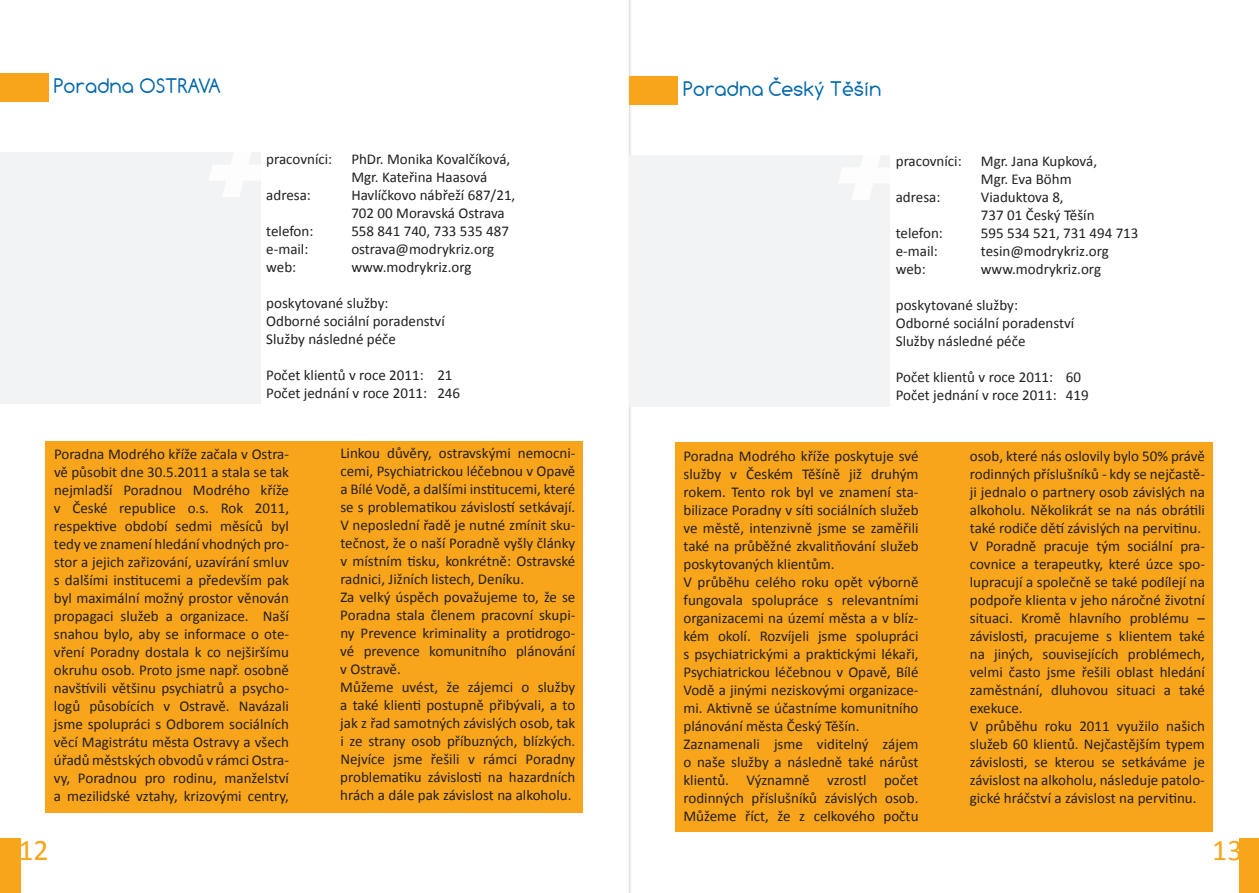
<style>
.page{position:relative;width:1259px;height:893px;background:#fff}
.page>*{position:absolute;margin:0;border:0;box-sizing:border-box;transform-origin:0 0}
.t1{font:30px "Calibri";color:#f9a51b}
.t2{font:21px "Comfortaa";color:#0067aa}
.t3{font:15px/18px "Calibri";color:#231f20}
</style>
<div class="page">
<div style="left:0;top:839px;width:21px;height:54px;background:#f9a51b"></div>
<hr style="left:627px;top:0;width:2px;height:893px;background:#fbfbfc">
<div style="left:1239px;top:839px;width:20px;height:54px;background:#f9a51b"></div>
<svg style="left:629px;top:0;width:2px;height:893px"></svg>
<div style="left:629px;top:155px;width:261px;height:252px;background:#f2f3f4"></div>
<svg style="left:839px;top:155px;width:51px;height:45px"></svg>
<div style="left:675px;top:442px;width:537px;height:390px;background:#f9a51b"></div>
<div style="left:629px;top:77px;width:49px;height:28px;background:#f9a51b"></div>
<div style="left:0;top:152px;width:261px;height:252px;background:#f2f3f4"></div>
<svg style="left:209px;top:152px;width:52px;height:45px"></svg>
<div style="left:45px;top:441px;width:538px;height:372px;background:#f9a51b"></div>
<div style="left:0;top:74px;width:49px;height:28px;background:#f9a51b"></div>
<h2 class="t2" style="left:54px;top:74px;width:169px">Poradna OSTRAVA</h2>
<p class="t3" style="left:266px;top:150px;width:67px">pracovníci:</p>
<p class="t3" style="left:351px;top:150px;width:160px">PhDr. Monika Kovalčíková,<br>Mgr. Kateřina Haasová</p>
<p class="t3" style="left:266px;top:186px;width:46px">adresa:</p>
<p class="t3" style="left:351px;top:186px;width:165px">Havlíčkovo nábřeží 687/21,<br>702 00 Moravská Ostrava</p>
<p class="t3" style="left:266px;top:222px;width:49px">telefon:</p>
<p class="t3" style="left:351px;top:222px;width:159px">558 841 740, 733 535 487</p>
<p class="t3" style="left:266px;top:240px;width:44px">e-mail:</p>
<p class="t3" style="left:351px;top:240px;width:144px">ostrava@modrykriz.org</p>
<p class="t3" style="left:266px;top:258px;width:31px">web:</p>
<p class="t3" style="left:351px;top:258px;width:122px">www.modrykriz.org</p>
<p class="t3" style="left:266px;top:294px;width:180px">poskytované služby:<br>Odborné sociální poradenství<br>Služby následné péče</p>
<p class="t3" style="left:266px;top:366px;width:195px">Počet klientů v roce 2011: 21<br>Počet jednání v roce 2011: 246</p>
<p class="t3" style="left:54px;top:445px;width:237px;text-align:justify">Poradna Modrého kříže začala v Ostra&shy;vě působit dne 30.5.2011 a stala se tak nejmladší Poradnou Modrého kříže v České republice o.s. Rok 2011, respektive období sedmi měsíců byl tedy ve znamení hledání vhodných pro&shy;stor a jejich zařizování, uzavírání smluv s dalšími institucemi a především pak byl maximální možný prostor věnován propagaci služeb a organizace. Naší snahou bylo, aby se informace o ote&shy;vření Poradny dostala k co nejširšímu okruhu osob. Proto jsme např. osobně navštívili většinu psychiatrů a psycho&shy;logů působících v Ostravě. Navázali jsme spolupráci s Odborem sociálních věcí Magistrátu města Ostravy a všech úřadů městských obvodů v rámciOstra&shy;vy, Poradnou pro rodinu, manželství a mezilidské vztahy, krizovými centry,</p>
<p class="t3" style="left:340px;top:444px;width:237px">Linkou důvěry, ostravskými nemocni&shy;cemi, Psychiatrickou léčebnou v Opavě a Bílé Vodě, a dalšími institucemi, které se s problematikou závislostí setkávají.<br>V neposlední řadě je nutné zmínit sku&shy;tečnost, že o naší Poradně vyšly články v místním tisku, konkrétně: Ostravské radnici, Jižních listech, Deníku.<br>Za velký úspěch považujeme to, že se Poradna stala členem pracovní skupi&shy;ny Prevence kriminality a protidrogo&shy;vé prevence komunitního plánování v Ostravě.<br>Můžeme uvést, že zájemci o služby a také klienti postupně přibývali, a to jak z řad samotných závislých osob, tak i ze strany osob příbuzných, blízkých.<br>Nejvíce jsme řešili v rámci Poradny problematiku závislosti na hazardních hrách a dále pak závislost na alkoholu.</p>
<h2 class="t2" style="left:683px;top:77px;width:200px">Poradna Český Těšín</h2>
<p class="t3" style="left:895px;top:152px;width:67px">pracovníci:</p>
<p class="t3" style="left:981px;top:152px;width:118px">Mgr. Jana Kupková,<br>Mgr. Eva Böhm</p>
<p class="t3" style="left:895px;top:188px;width:46px">adresa:</p>
<p class="t3" style="left:981px;top:188px;width:115px">Viaduktova 8,<br>737 01 Český Těšín</p>
<p class="t3" style="left:895px;top:224px;width:49px">telefon:</p>
<p class="t3" style="left:981px;top:224px;width:159px">595 534 521, 731 494 713</p>
<p class="t3" style="left:895px;top:242px;width:44px">e-mail:</p>
<p class="t3" style="left:981px;top:242px;width:129px">tesin@modrykriz.org</p>
<p class="t3" style="left:895px;top:260px;width:31px">web:</p>
<p class="t3" style="left:981px;top:260px;width:122px">www.modrykriz.org</p>
<p class="t3" style="left:895px;top:296px;width:180px">poskytované služby:<br>Odborné sociální poradenství<br>Služby následné péče</p>
<p class="t3" style="left:895px;top:368px;width:194px">Počet klientů v roce 2011: 60<br>Počet jednání v roce 2011: 419</p>
<p class="t3" style="left:683px;top:447px;width:237px">Poradna Modrého kříže poskytuje své služby v Českém Těšíně již druhým rokem. Tento rok byl ve znamení sta&shy;bilizace Poradny v síti sociálních služeb ve městě, intenzivně jsme se zaměřili také na průběžné zkvalitňování služeb poskytovaných klientům.<br>V průběhu celého roku opět výborně fungovala spolupráce s relevantními organizacemi na území města a v blíz&shy;kém okolí. Rozvíjeli jsme spolupráci s psychiatrickými a praktickými lékaři, Psychiatrickou léčebnou v Opavě, Bílé Vodě a jinými neziskovými organizace&shy;mi. Aktivně se účastníme komunitního plánování města Český Těšín.<br>Zaznamenali jsme viditelný zájem o naše služby a následně také nárůst klientů. Významně vzrostl počet rodinných příslušníků závislých osob.<br>Můžeme říct, že z celkového počtu</p>
<p class="t3" style="left:970px;top:447px;width:237px">osob, které nás oslovily bylo 50% právě rodinných příslušníků - kdy se nejčastě&shy;ji jednalo o partnery osob závislých na alkoholu. Několikrát se na nás obrátili také rodiče dětí závislých na pervitinu.<br>V Poradně pracuje tým sociální pra&shy;covnice a terapeutky, které úzce spo&shy;lupracují a společně se také podílejí na podpoře klienta v jeho náročné životní situaci. Kromě hlavního problému – závislosti, pracujeme s klientem také na jiných, souvisejících problémech, velmi často jsme řešili oblast hledání zaměstnání, dluhovou situaci a také exekuce.<br>V průběhu roku 2011 využilo našich služeb 60 klientů. Nejčastějším typem závislosti, se kterou se setkáváme je závislost na alkoholu, následuje patolo&shy;gické hráčství a závislost na pervitinu.</p>
<h1 class="t1" style="left:18px;top:831px;width:32px">12</h1>
<h1 class="t1" style="left:1212px;top:831px;width:32px">13</h1>
</div>
